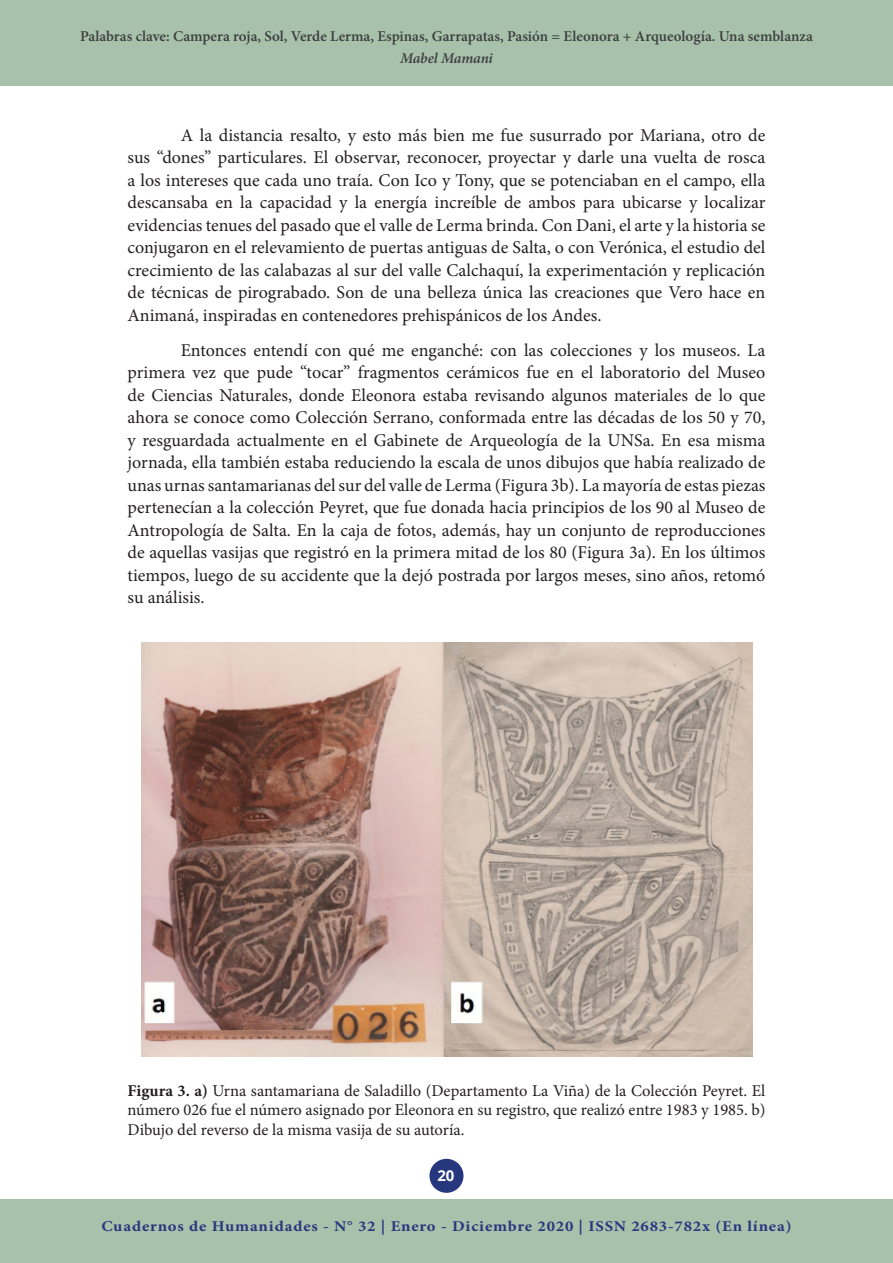
<style>
.page{position:relative;width:893px;height:1263px;background:#fff}
.page>*{position:absolute;margin:0;border:0;box-sizing:border-box;transform-origin:0 0}
.t1{font:18px/22.5px "Minion Pro";color:#231f20;text-align:justify}
.t2{font:16.5px/19.5px "Minion Pro";color:#231f20;text-align:justify}
.t3{font:600 15px "Minion Pro";color:#3e3e3f}
.t4{font:700 15px "Minion Pro";letter-spacing:.05em;color:#27377e;scale:1.11 1}
.t5{font:italic 600 15px "Minion Pro";letter-spacing:-.015em;color:#3e3e3f}
.t6{font:700 15px "Open Sans";color:#fff}
.s1{font-weight:700}
</style>
<div class="page">
<div style="left:429px;top:1159px;width:34px;height:34px;background:#27377e;border-radius:50%"></div>
<div style="left:0;top:0;width:893px;height:85px;background:#a7c1ab"></div>
<div style="left:0;top:1199px;width:893px;height:64px;background:#a7c1ab"></div>
<img style="left:142px;top:642px;width:611px;height:415px">
<p class="t3" style="left:80px;top:26px;width:734px">Palabras clave: Campera roja, Sol, Verde Lerma, Espinas, Garrapatas, Pasión = Eleonora + Arqueología. Una semblanza</p>
<p class="t5" style="left:400px;top:48px;width:94px">Mabel Mamani</p>
<p class="t1" style="left:128px;top:124px;width:639px;text-indent:53px">A la distancia resalto, y esto más bien me fue susurrado por Mariana, otro de sus “dones” particulares. El observar, reconocer, proyectar y darle una vuelta de rosca a los intereses que cada uno traía. Con Ico y Tony, que se potenciaban en el campo, ella descansaba en la capacidad y la energía increíble de ambos para ubicarse y localizar evidencias tenues del pasado que el valle de Lerma brinda. Con Dani, el arte y la historia se conjugaron en el relevamiento de puertas antiguas de Salta, o con Verónica, el estudio del crecimiento de las calabazas al sur del valle Calchaquí, la experimentación y replicación de técnicas de pirograbado. Son de una belleza única las creaciones que Vero hace en Animaná, inspiradas en contenedores prehispánicos de los Andes.</p>
<p class="t1" style="left:128px;top:339px;width:639px;text-indent:53px">Entonces entendí con qué me enganché: con las colecciones y los museos. La primera vez que pude “tocar” fragmentos cerámicos fue en el laboratorio del Museo de Ciencias Naturales, donde Eleonora estaba revisando algunos materiales de lo que ahora se conoce como Colección Serrano, conformada entre las décadas de los 50 y 70, y resguardada actualmente en el Gabinete de Arqueología de la UNSa. En esa misma jornada, ella también estaba reduciendo la escala de unos dibujos que había realizado de unas urnas santamarianas del sur del valle de Lerma (Figura 3b). La mayoría de estas piezas pertenecían a la colección Peyret, que fue donada hacia principios de los 90 al Museo de Antropología de Salta. En la caja de fotos, además, hay un conjunto de reproducciones de aquellas vasijas que registró en la primera mitad de los 80 (Figura 3a). En los últimos tiempos, luego de su accidente que la dejó postrada por largos meses, sino años, retomó su análisis.</p>
<p class="t2" style="left:128px;top:1081px;width:639px"><span class="s1">Figura 3. a)</span> Urna santamariana de Saladillo (Departamento La Viña) de la Colección Peyret. El número 026 fue el número asignado por Eleonora en su registro, que realizó entre 1983 y 1985. b)<br>Dibujo del reverso de la misma vasija de su autoría.</p>
<p class="t6" style="left:437px;top:1165px;width:19px">20</p>
<p class="t4" style="left:101px;top:1216px;width:623px">Cuadernos de Humanidades - N° 32 | Enero - Diciembre 2020 | ISSN 2683-782x (En línea)</p>
</div>
